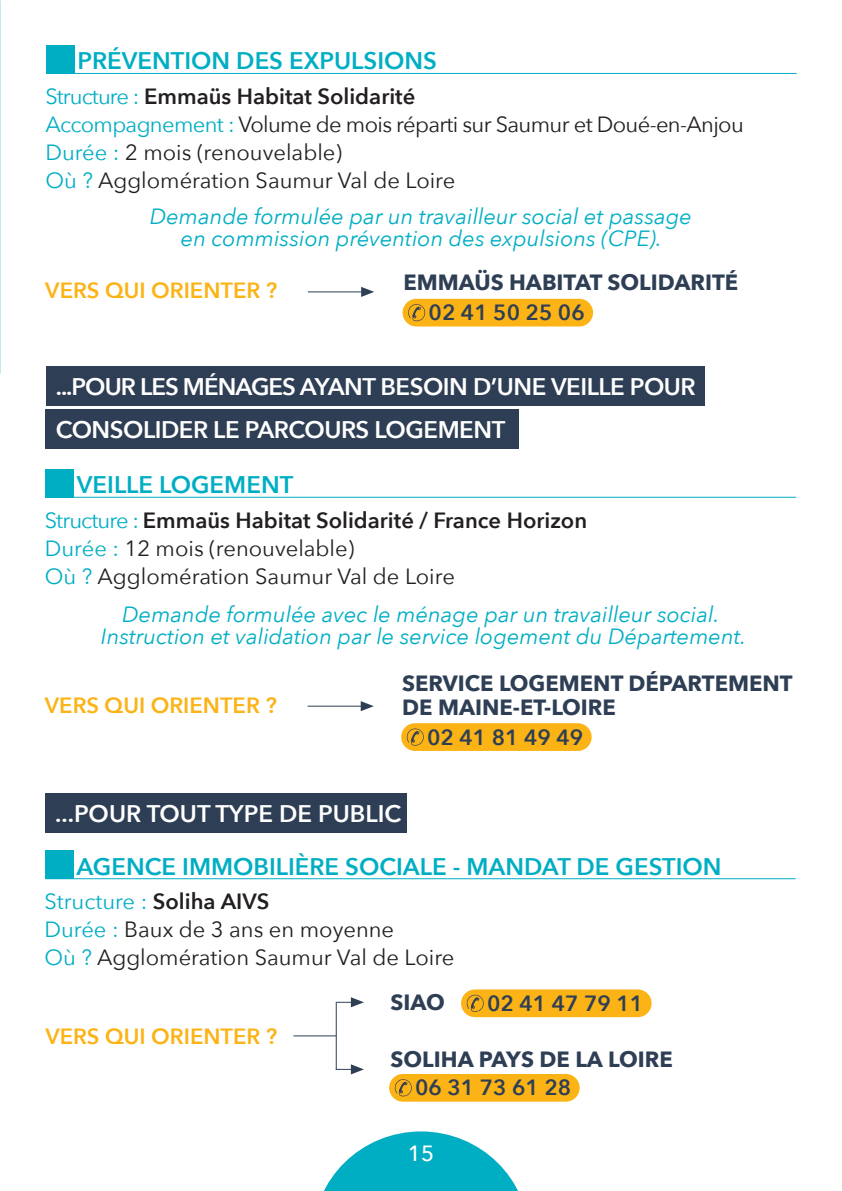
<style>
.page{position:relative;width:842px;height:1191px;background:#fff}
.page>*{position:absolute;margin:0;border:0;box-sizing:border-box;transform-origin:0 0}
.t1{font:600 24px "Avenir Next";color:#00aec4}
.t2{font:600 24px "Avenir Next";letter-spacing:-.02em;color:#fff}
.t3{font:600 24px "Avenir Next";color:#fff}
.Style_de_paragraphe_1{font:italic 22px "Avenir Next";color:#00aec4}
.Style_de_paragraphe_1-2{font:22px "Avenir Next";color:#231f20}
.t4{font:700 22px "Avenir Next";color:#2e3e54}
.Style_de_paragraphe_1-3{font:600 22px "Avenir Next";color:#231f20}
.Style_de_paragraphe_1-4{font:22px "Avenir Next";letter-spacing:-.03em;color:#231f20}
.t5{font:600 22px "Avenir Next";color:#fbb316}
.t6{font:600 22px "Avenir Next";color:#2e3e54}
.Style_de_paragraphe_1-5{font:22px "Avenir Next";color:#00aec4}
.t7{font:500 22px "Avenir Next";color:#fff}
.s1{font-weight:400;color:#00aec4}
.s2{color:#00aec4}
.s3{font-weight:600;color:#231f20}
</style>
<div class="page">
<svg style="left:324px;top:1131px;width:194px;height:60px"></svg>
<div style="left:46px;top:366px;width:658px;height:39px;background:#2e3e54"></div>
<div style="left:46px;top:409px;width:473px;height:40px;background:#2e3e54"></div>
<div style="left:46px;top:45px;width:28px;height:28px;background:#00aec4"></div>
<hr style="left:46px;top:73px;width:751px;height:1px;background:#00aec4">
<hr style="left:308px;top:291px;width:60px;height:1px;background:#2e3e54">
<svg style="left:361px;top:287px;width:13px;height:10px"></svg>
<div style="left:403px;top:299px;width:190px;height:27px;background:#fbb316;border-radius:14px"></div>
<svg style="left:408px;top:304px;width:18px;height:17px"></svg>
<div style="left:46px;top:469px;width:28px;height:28px;background:#00aec4"></div>
<hr style="left:46px;top:497px;width:750px;height:1px;background:#00aec4">
<hr style="left:308px;top:705px;width:60px;height:1px;background:#2e3e54">
<svg style="left:361px;top:701px;width:13px;height:10px"></svg>
<div style="left:401px;top:723px;width:191px;height:28px;background:#fbb316;border-radius:14px"></div>
<svg style="left:406px;top:728px;width:18px;height:17px"></svg>
<div style="left:45px;top:792px;width:362px;height:40px;background:#2e3e54"></div>
<div style="left:45px;top:850px;width:28px;height:28px;background:#00aec4"></div>
<hr style="left:45px;top:878px;width:751px;height:1px;background:#00aec4">
<hr style="left:336px;top:1001px;width:1px;height:68px;background:#2e3e54">
<svg style="left:337px;top:997px;width:27px;height:10px"></svg>
<svg style="left:336px;top:1064px;width:28px;height:10px"></svg>
<hr style="left:293px;top:1035px;width:43px;height:1px;background:#2e3e54">
<div style="left:461px;top:989px;width:191px;height:28px;background:#fbb316;border-radius:14px"></div>
<svg style="left:466px;top:994px;width:18px;height:18px"></svg>
<div style="left:389px;top:1074px;width:191px;height:27px;background:#fbb316;border-radius:14px"></div>
<svg style="left:394px;top:1079px;width:18px;height:17px"></svg>
<p class="t1" style="left:77px;top:40px;width:361px">PRÉVENTION DES EXPULSIONS</p>
<p class="Style_de_paragraphe_1-3" style="left:45px;top:78px;width:371px"><span class="s1">Structure :</span> Emmaüs Habitat Solidarité</p>
<p class="Style_de_paragraphe_1-4" style="left:45px;top:106px;width:700px"><span class="s2">Accompagnement :</span> Volume de mois réparti sur Saumur et Doué-en-Anjou</p>
<p class="Style_de_paragraphe_1-2" style="left:45px;top:134px;width:298px"><span class="s2">Durée :</span> 2 mois (renouvelable)</p>
<p class="Style_de_paragraphe_1-2" style="left:45px;top:162px;width:411px"><span class="s2">Où ?</span> Agglomération Saumur Val de Loire</p>
<p class="Style_de_paragraphe_1" style="left:150px;top:197px;width:544px">Demande formulée par un travailleur social et passage</p>
<p class="Style_de_paragraphe_1" style="left:181px;top:219px;width:482px">en commission prévention des expulsions (CPE).</p>
<p class="t5" style="left:45px;top:272px;width:233px">VERS QUI ORIENTER ?</p>
<p class="t4" style="left:403px;top:264px;width:336px">EMMAÜS HABITAT SOLIDARITÉ</p>
<p class="t6" style="left:429px;top:294px;width:158px">02 41 50 25 06</p>
<p class="t2" style="left:56px;top:366px;width:641px">...POUR LES MÉNAGES AYANT BESOIN D’UNE VEILLE POUR</p>
<p class="t2" style="left:56px;top:409px;width:451px">CONSOLIDER LE PARCOURS LOGEMENT</p>
<p class="t1" style="left:77px;top:464px;width:218px">VEILLE LOGEMENT</p>
<p class="Style_de_paragraphe_1-3" style="left:45px;top:501px;width:544px"><span class="s1">Structure :</span> Emmaüs Habitat Solidarité / France Horizon</p>
<p class="Style_de_paragraphe_1-2" style="left:45px;top:529px;width:311px"><span class="s2">Durée :</span> 12 mois (renouvelable)</p>
<p class="Style_de_paragraphe_1-2" style="left:45px;top:557px;width:411px"><span class="s2">Où ?</span> Agglomération Saumur Val de Loire</p>
<p class="Style_de_paragraphe_1" style="left:122px;top:595px;width:599px">Demande formulée avec le ménage par un travailleur social.</p>
<p class="Style_de_paragraphe_1" style="left:101px;top:617px;width:647px">Instruction et validation par le service logement du Département.</p>
<p class="t4" style="left:402px;top:664px;width:392px">SERVICE LOGEMENT DÉPARTEMENT</p>
<p class="t5" style="left:45px;top:686px;width:233px">VERS QUI ORIENTER ?</p>
<p class="t4" style="left:402px;top:688px;width:215px">DE MAINE-ET-LOIRE</p>
<p class="t6" style="left:427px;top:718px;width:158px">02 41 81 49 49</p>
<p class="t3" style="left:55px;top:793px;width:347px">...POUR TOUT TYPE DE PUBLIC</p>
<p class="t1" style="left:76px;top:845px;width:647px">AGENCE IMMOBILIÈRE SOCIALE - MANDAT DE GESTION</p>
<p class="Style_de_paragraphe_1-5" style="left:44px;top:883px;width:227px">Structure : <span class="s3">Soliha AIVS</span></p>
<p class="Style_de_paragraphe_1-2" style="left:44px;top:911px;width:351px"><span class="s2">Durée :</span> Baux de 3 ans en moyenne</p>
<p class="Style_de_paragraphe_1-2" style="left:44px;top:939px;width:411px"><span class="s2">Où ?</span> Agglomération Saumur Val de Loire</p>
<p class="t5" style="left:45px;top:1017px;width:233px">VERS QUI ORIENTER ?</p>
<p class="t4" style="left:391px;top:983px;width:56px">SIAO</p>
<p class="t6" style="left:487px;top:984px;width:158px">02 41 47 79 11</p>
<p class="t4" style="left:391px;top:1040px;width:284px">SOLIHA PAYS DE LA LOIRE</p>
<p class="t6" style="left:415px;top:1069px;width:158px">06 31 73 61 28</p>
<p class="t7" style="left:408px;top:1135px;width:28px">15</p>
</div>
